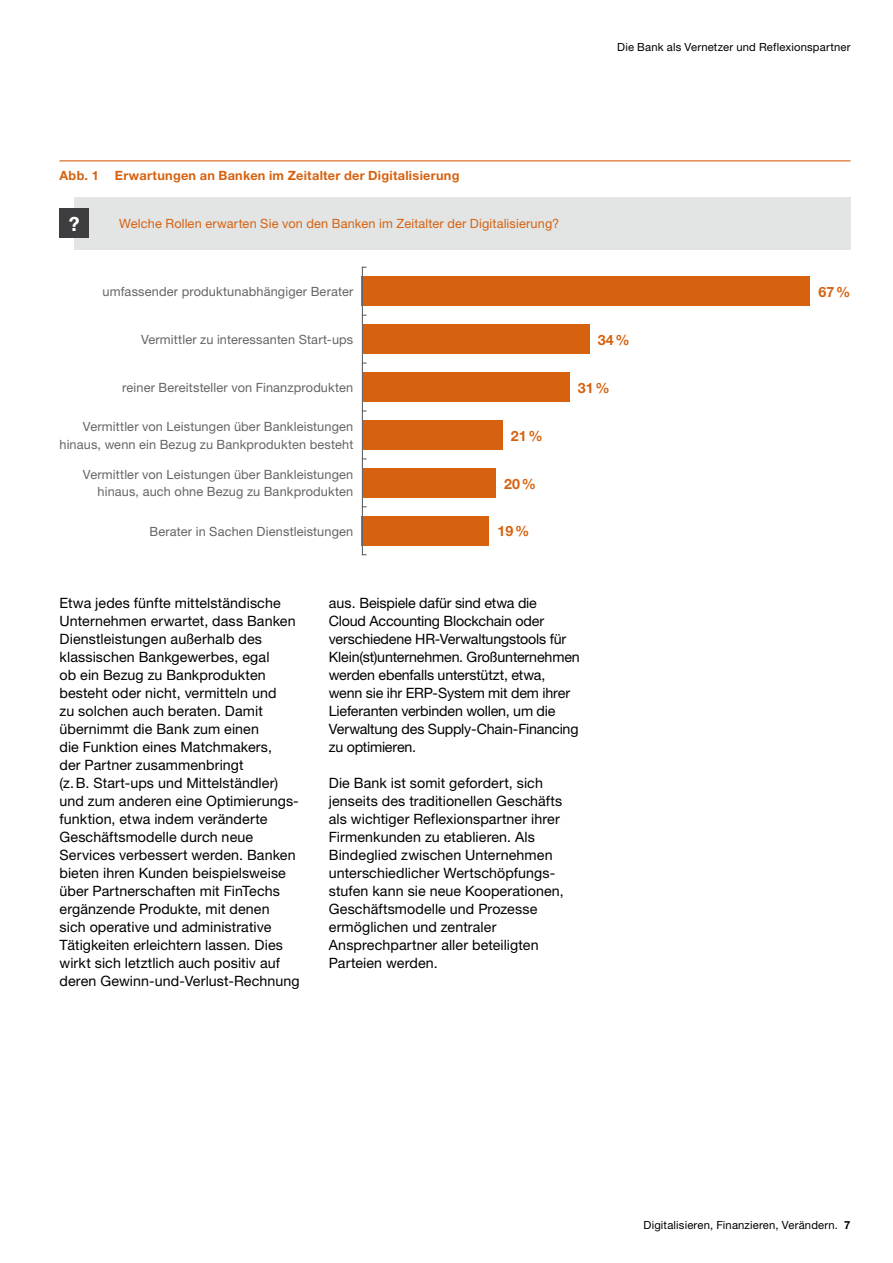
<style>
.page{position:relative;width:893px;height:1263px;background:#fff}
.page>*{position:absolute;margin:0;border:0;box-sizing:border-box;transform-origin:0 0}
.t1{font:700 19.5px "Helvetica Neue LT";color:#fff}
.t2{font:14.25px/18px "Helvetica Neue LT";letter-spacing:.005em;color:#000}
.t3{font:14.25px/18px "Helvetica Neue LT";letter-spacing:-.015em;color:#000}
.t4{font:700 14.25px "Helvetica Neue LT";color:#d66210}
.t5{font:12.75px/17.2px "Helvetica Neue LT";letter-spacing:.01em;color:#646567;text-align:right}
.t6{font:12.75px "Helvetica Neue LT";letter-spacing:.01em;color:#d66210}
.t7{font:700 12.75px "Helvetica Neue LT";letter-spacing:.02em;color:#d66210}
.t8{font:11.25px "Helvetica Neue LT";letter-spacing:.015em;color:#000}
.s1{font-weight:700}
</style>
<div class="page">
<hr style="left:60px;top:160px;width:790px;height:1px;background:#d66210">
<div style="left:362px;top:276px;width:448px;height:30px;background:#d66210"></div>
<div style="left:362px;top:324px;width:227px;height:30px;background:#d66210"></div>
<div style="left:362px;top:372px;width:207px;height:30px;background:#d66210"></div>
<div style="left:362px;top:420px;width:140px;height:30px;background:#d66210"></div>
<div style="left:362px;top:468px;width:134px;height:30px;background:#d66210"></div>
<div style="left:362px;top:516px;width:127px;height:30px;background:#d66210"></div>
<hr style="left:362px;top:267px;width:1px;height:288px;background:#646567">
<div style="left:74px;top:197px;width:776px;height:53px;background:#e3e4e4"></div>
<div style="left:60px;top:208px;width:29px;height:30px;background:#3e3d40"></div>
<p class="t7" style="left:60px;top:167px;width:41px">Abb. 1</p>
<p class="t7" style="left:115px;top:167px;width:346px">Erwartungen an Banken im Zeitalter der Digitalisierung</p>
<h1 class="t1" style="left:69px;top:212px;width:12px">?</h1>
<p class="t6" style="left:119px;top:216px;width:442px">Welche Rollen erwarten Sie von den Banken im Zeitalter der Digitalisierung?</p>
<p class="t8" style="left:617px;top:41px;width:235px">Die Bank als Vernetzer und Reflexionspartner</p>
<p class="t5" style="left:102px;top:283px;width:252px">umfassender produktunabhängiger Berater</p>
<p class="t4" style="left:819px;top:283px;width:33px">67%</p>
<p class="t5" style="left:141px;top:331px;width:214px">Vermittler zu interessanten Start-ups</p>
<p class="t4" style="left:598px;top:331px;width:33px">34%</p>
<p class="t5" style="left:122px;top:379px;width:233px">reiner Bereitsteller von Finanzprodukten</p>
<p class="t4" style="left:578px;top:379px;width:33px">31%</p>
<p class="t4" style="left:511px;top:427px;width:33px">21%</p>
<p class="t5" style="left:60px;top:418px;width:295px">Vermittler von Leistungen über Bankleistungen hinaus, wenn ein Bezug zu Bankprodukten besteht</p>
<p class="t5" style="left:83px;top:466px;width:272px">Vermittler von Leistungen über Bankleistungen hinaus, auch ohne Bezug zu Bankprodukten</p>
<p class="t5" style="left:150px;top:522px;width:205px">Berater in Sachen Dienstleistungen</p>
<p class="t4" style="left:497px;top:523px;width:33px">19%</p>
<p class="t4" style="left:504px;top:475px;width:33px">20%</p>
<p class="t2" style="left:60px;top:594px;width:242px">Etwa jedes fünfte mittelständische Unternehmen erwartet, dass Banken Dienstleistungen außerhalb des klassischen Bankgewerbes, egal<br>ob ein Bezug zu Bankprodukten besteht oder nicht, vermitteln und<br>zu solchen auch beraten. Damit übernimmt die Bank zum einen<br>die Funktion eines Matchmakers,<br>der Partner zusammenbringt<br>(z.B. Start-ups und Mittelständler) und zum anderen eine Optimierungs&shy;funktion, etwa indem veränderte Geschäftsmodelle durch neue Services verbessert werden. Banken bieten ihren Kunden beispielsweise über Partnerschaften mit FinTechs ergänzende Produkte, mit denen<br>sich operative und administrative Tätigkeiten erleichtern lassen. Dies wirkt sich letztlich auch positiv auf deren Gewinn-und-Verlust-Rechnung</p>
<p class="t3" style="left:329px;top:594px;width:252px">aus. Beispiele dafür sind etwa die<br>Cloud Accounting Blockchain oder verschiedene HR-Verwaltungstools für Klein(st)unternehmen. Großunternehmen werden ebenfalls unterstützt, etwa, wenn sie ihr ERP-System mit dem ihrer Lieferanten verbinden wollen, um die Verwaltung des Supply-Chain-Financing zu optimieren.</p>
<p class="t2" style="left:329px;top:774px;width:236px">Die Bank ist somit gefordert, sich jenseits des traditionellen Geschäfts als wichtiger Reflexionspartner ihrer Firmenkunden zu etablieren. Als Bindeglied zwischen Unternehmen unterschiedlicher Wertschöpfungs&shy;stufen kann sie neue Kooperationen, Geschäftsmodelle und Prozesse ermöglichen und zentraler Ansprechpartner aller beteiligten Parteien werden.</p>
<p class="t8" style="left:643px;top:1218px;width:208px">Digitalisieren, Finanzieren, Verändern. <span class="s1">7</span></p>
</div>
